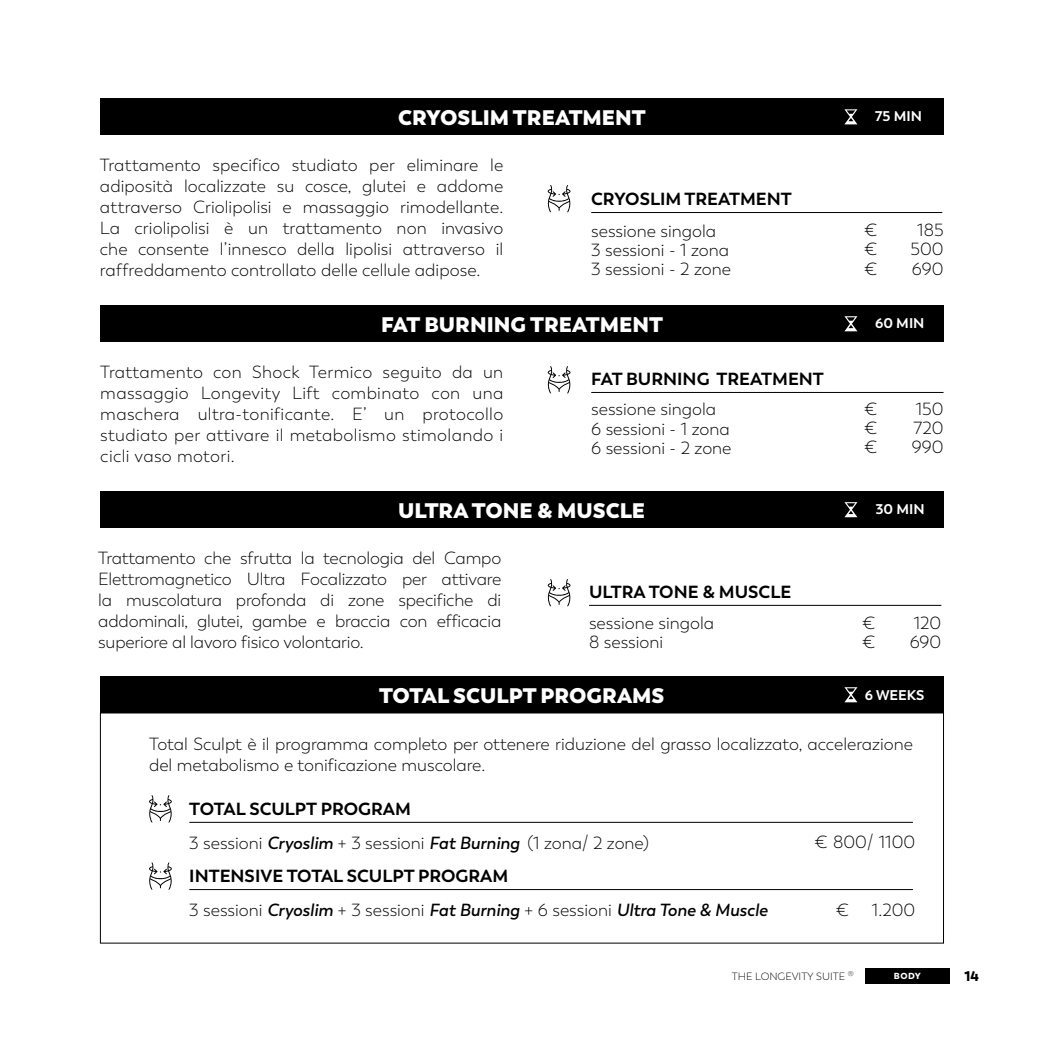
<style>
.page{position:relative;width:1042px;height:1042px;background:#fff}
.page>*{position:absolute;margin:0;border:0;box-sizing:border-box;transform-origin:0 0}
.t1{font:800 21px "Trenda";color:#fff}
.t2{font:300 17.5px/21px "Trenda";color:#000}
.t3{font:700 17.5px "Trenda";color:#000}
.t4{font:italic 600 17.5px "Trenda";color:#000}
.t5{font:700 14px "Trenda";color:#fff}
.t6{font:900 14px "Trenda";color:#000}
.t7{font:300 10.5px "Trenda";color:#000}
.t8{font:900 8.75px "Trenda";color:#fff}
.t9{font:300 7px "Neo Gram";color:#000}
.s1{font-weight:600;font-style:italic}
.s2{font-weight:300;font-style:normal}
</style>
<div class="page">
<div style="left:865px;top:969px;width:84px;height:15px;background:#000"></div>
<div style="left:100px;top:676px;width:843px;height:37px;background:#000"></div>
<svg style="left:844px;top:687px;width:13px;height:15px"></svg>
<div style="left:100px;top:491px;width:843px;height:37px;background:#000"></div>
<svg style="left:844px;top:502px;width:13px;height:15px"></svg>
<div style="left:100px;top:306px;width:843px;height:36px;background:#000"></div>
<svg style="left:844px;top:316px;width:13px;height:15px"></svg>
<div style="left:100px;top:99px;width:843px;height:36px;background:#000"></div>
<svg style="left:844px;top:109px;width:13px;height:15px"></svg>
<hr style="left:591px;top:212px;width:351px;height:1px;background:#000">
<hr style="left:591px;top:392px;width:352px;height:1px;background:#000">
<hr style="left:589px;top:605px;width:352px;height:1px;background:#000">
<svg style="left:547px;top:185px;width:24px;height:27px"></svg>
<svg style="left:547px;top:366px;width:24px;height:27px"></svg>
<svg style="left:547px;top:579px;width:24px;height:27px"></svg>
<hr style="left:189px;top:822px;width:724px;height:1px;background:#000">
<hr style="left:189px;top:889px;width:724px;height:1px;background:#000">
<svg style="left:149px;top:795px;width:23px;height:27px"></svg>
<svg style="left:149px;top:862px;width:23px;height:28px"></svg>
<p class="t1" style="left:398px;top:104px;width:249px">CRYOSLIM TREATMENT</p>
<p class="t2" style="left:100px;top:154px;width:405px;text-align:justify">Trattamento specifico studiato per eliminare le adiposità localizzate su cosce, glutei e addome attraverso Criolipolisi e massaggio rimodellante.<br>La criolipolisi è un trattamento non invasivo che consente l’innesco della lipolisi attraverso il raffreddamento controllato delle cellule adipose.</p>
<p class="t3" style="left:591px;top:188px;width:202px">CRYOSLIM TREATMENT</p>
<p class="t2" style="left:591px;top:221px;width:141px;line-height:19.2px">sessione singola<br>3 sessioni - 1 zona<br>3 sessioni - 2 zone</p>
<p class="t1" style="left:381px;top:311px;width:283px">FAT BURNING TREATMENT</p>
<p class="t2" style="left:100px;top:361px;width:404px;text-align:justify">Trattamento con Shock Termico seguito da un massaggio Longevity Lift combinato con una maschera ultra-tonificante. E’ un protocollo studiato per attivare il metabolismo stimolando i cicli vaso motori.</p>
<p class="t3" style="left:591px;top:368px;width:234px">FAT BURNING TREATMENT</p>
<p class="t2" style="left:591px;top:400px;width:142px;line-height:19.2px">sessione singola<br>6 sessioni - 1 zona<br>6 sessioni - 2 zone</p>
<p class="t1" style="left:398px;top:496px;width:248px">ULTRA TONE &amp; MUSCLE</p>
<p class="t2" style="left:98px;top:547px;width:404px;text-align:justify">Trattamento che sfrutta la tecnologia del Campo Elettromagnetico Ultra Focalizzato per attivare la muscolatura profonda di zone specifiche di addominali, glutei, gambe e braccia con efficacia superiore al lavoro fisico volontario.</p>
<p class="t3" style="left:589px;top:581px;width:204px">ULTRA TONE &amp; MUSCLE</p>
<p class="t2" style="left:589px;top:613px;width:126px;line-height:19.2px">sessione singola<br>8 sessioni</p>
<p class="t1" style="left:379px;top:681px;width:287px">TOTAL SCULPT PROGRAMS</p>
<p class="t5" style="left:875px;top:107px;width:48px">75 MIN</p>
<p class="t2" style="left:864px;top:220px;width:15px">€</p>
<p class="t2" style="left:917px;top:220px;width:28px">185</p>
<p class="t2" style="left:864px;top:239px;width:15px">€</p>
<p class="t2" style="left:910px;top:239px;width:34px">500</p>
<p class="t2" style="left:864px;top:258px;width:15px">€</p>
<p class="t2" style="left:912px;top:258px;width:33px">690</p>
<p class="t5" style="left:875px;top:314px;width:51px">60 MIN</p>
<p class="t2" style="left:864px;top:398px;width:15px">€</p>
<p class="t2" style="left:916px;top:398px;width:29px">150</p>
<p class="t2" style="left:864px;top:418px;width:15px">€</p>
<p class="t2" style="left:913px;top:418px;width:31px">720</p>
<p class="t2" style="left:864px;top:437px;width:15px">€</p>
<p class="t2" style="left:912px;top:437px;width:33px">990</p>
<p class="t5" style="left:876px;top:500px;width:50px">30 MIN</p>
<p class="t2" style="left:862px;top:612px;width:15px">€</p>
<p class="t2" style="left:914px;top:612px;width:29px">120</p>
<p class="t2" style="left:862px;top:632px;width:15px">€</p>
<p class="t2" style="left:909px;top:632px;width:33px">690</p>
<p class="t5" style="left:865px;top:686px;width:61px">6 WEEKS</p>
<p class="t2" style="left:149px;top:734px;width:765px">Total Sculpt è il programma completo per ottenere riduzione del grasso localizzato, accelerazione del metabolismo e tonificazione muscolare.</p>
<p class="t3" style="left:189px;top:797px;width:223px">TOTAL SCULPT PROGRAM</p>
<p class="t2" style="left:189px;top:832px;width:461px">3 sessioni <span class="s1">Cryoslim</span> + 3 sessioni <span class="s1">Fat Burning</span> (1 zona/ 2 zone)</p>
<p class="t3" style="left:189px;top:865px;width:320px">INTENSIVE TOTAL SCULPT PROGRAM</p>
<p class="t4" style="left:189px;top:899px;width:580px"><span class="s2">3 sessioni</span> Cryoslim <span class="s2">+ 3 sessioni</span> Fat Burning <span class="s2">+ 6 sessioni</span> Ultra Tone &amp; Muscle</p>
<p class="t2" style="left:814px;top:832px;width:102px">€ 800/ 1100</p>
<p class="t2" style="left:836px;top:899px;width:15px">€</p>
<p class="t2" style="left:872px;top:899px;width:45px">1.200</p>
<p class="t9" style="left:848px;top:969px;width:7px">®</p>
<p class="t7" style="left:732px;top:970px;width:115px">THE LONGEVITY SUITE</p>
<p class="t8" style="left:894px;top:970px;width:28px">BODY</p>
<p class="t6" style="left:964px;top:967px;width:16px">14</p>
</div>
